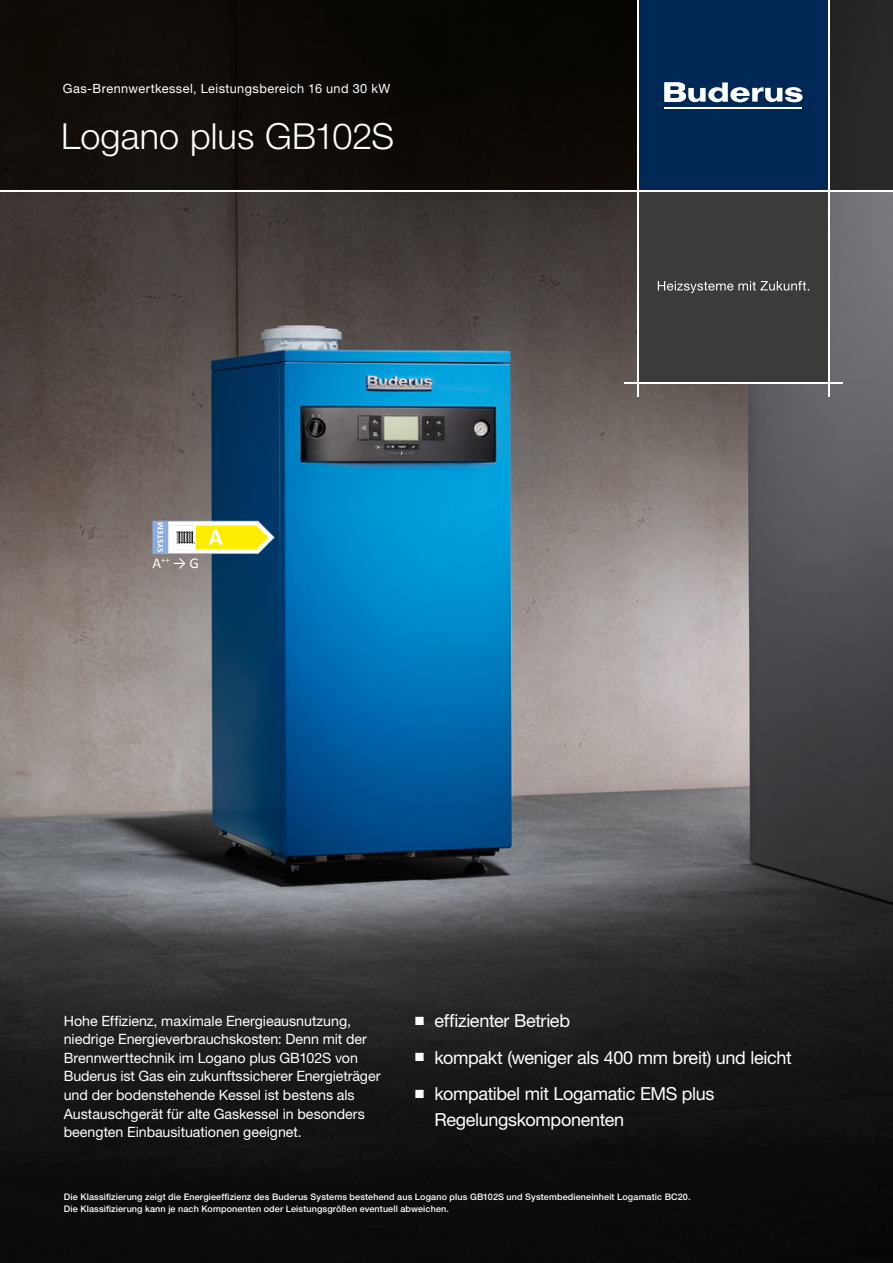
<style>
.page{position:relative;width:893px;height:1263px;background:#fff}
.page>*{position:absolute;margin:0;border:0;box-sizing:border-box;transform-origin:0 0}
.t1{font:300 36px "Helvetica Neue LT Pro";letter-spacing:.005em;color:#fff}
.t2{font:18px/25.5px "Helvetica Neue LT Pro";letter-spacing:-.02em;color:#fff}
.t3{font:15px "Calibri";color:#fff}
.t4{font:14.25px/18.6px "Helvetica Neue LT Pro";letter-spacing:-.005em;color:#fff}
.t5{font:12.75px "Helvetica Neue LT Pro";letter-spacing:.035em;color:#fff}
.t6{font:500 9px/12px "Helvetica Neue LT Pro";letter-spacing:.015em;color:#fff}
</style>
<div class="page">
<img style="left:0;top:0;width:893px;height:1263px">
<div style="left:638px;top:0;width:191px;height:191px;background:#002856"></div>
<hr style="left:664px;top:107px;width:138px;height:2px;background:#fff">
<svg style="left:664px;top:82px;width:139px;height:20px"></svg>
<div style="left:638px;top:191px;width:191px;height:192px;background:#3b3b3a"></div>
<svg style="left:658px;top:281px;width:151px;height:12px"></svg>
<hr style="left:637px;top:0;width:1px;height:396px;background:#fff">
<hr style="left:829px;top:0;width:1px;height:396px;background:#fff">
<hr style="left:0;top:191px;width:893px;height:1px;background:#fff">
<hr style="left:624px;top:382px;width:219px;height:1px;background:#fff">
<svg style="left:152px;top:521px;width:123px;height:33px"></svg>
<p class="t5" style="left:63px;top:81px;width:329px">Gas-Brennwertkessel, Leistungsbereich 16 und 30 kW</p>
<h1 class="t1" style="left:61px;top:114px;width:335px">Logano plus GB102S</h1>
<p class="t3" style="left:152px;top:553px;width:48px">A<sup>++</sup> → G</p>
<p class="t4" style="left:64px;top:1011px;width:318px">Hohe Effizienz, maximale Energieausnutzung, niedrige Energieverbrauchskosten: Denn mit der Brennwerttechnik im Logano plus GB102S von Buderus ist Gas ein zukunftssicherer Energieträger und der bodenstehende Kessel ist bestens als Austauschgerät für alte Gaskessel in besonders beengten Einbausituationen geeignet.</p>
<p class="t2" style="left:415px;top:1007px;width:156px">■ effizienter Betrieb</p>
<p class="t2" style="left:415px;top:1044px;width:378px">■ kompakt (weniger als 400 mm breit) und leicht</p>
<p class="t2" style="left:434px;top:1080px;width:282px;text-indent:-19px">■ kompatibel mit Logamatic EMS plus<br>Regelungskomponenten</p>
<p class="t6" style="left:64px;top:1191px;width:628px">Die Klassifizierung zeigt die Energieeffizienz des Buderus Systems bestehend aus Logano plus GB102S und Systembedieneinheit Logamatic BC20.<br>Die Klassifizierung kann je nach Komponenten oder Leistungs größen eventuell abweichen.</p>
</div>
